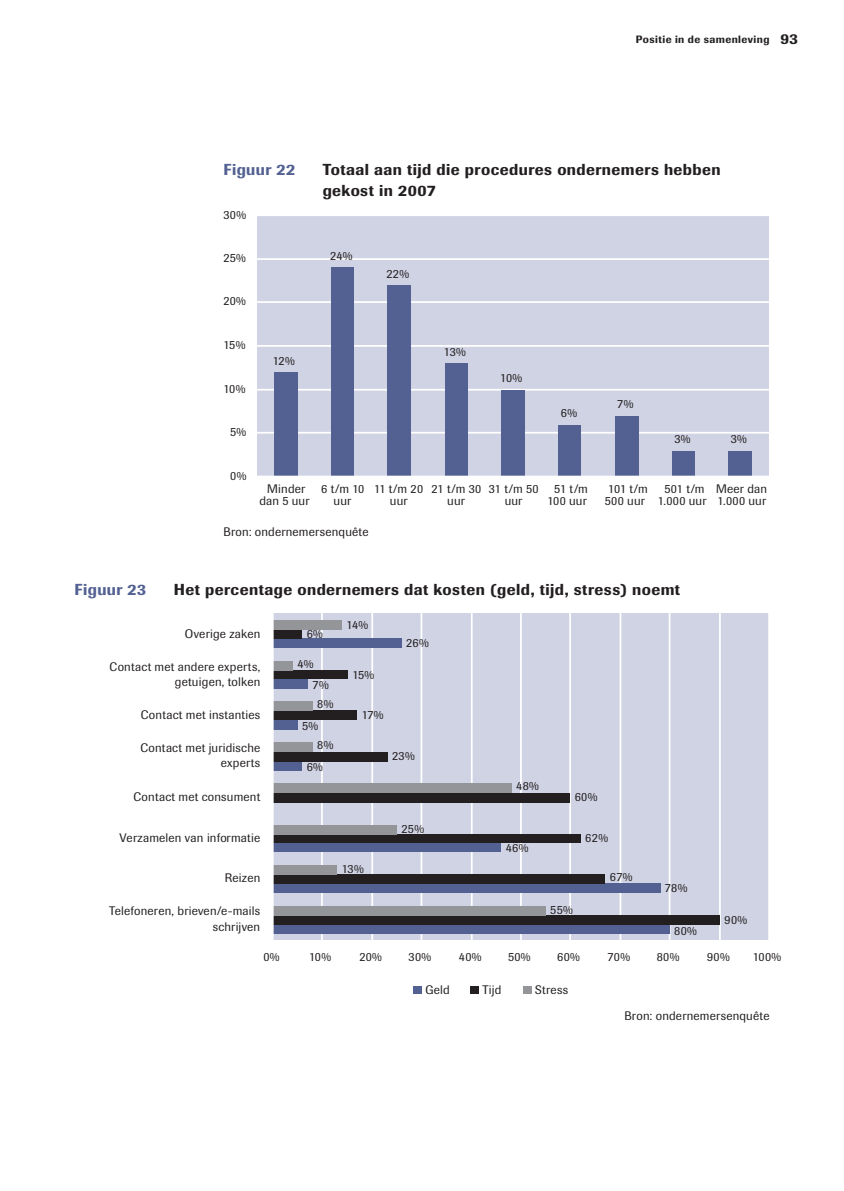
<style>
.page{position:relative;width:844px;height:1191px;background:#fff}
.page>*{position:absolute;margin:0;border:0;box-sizing:border-box;transform-origin:0 0}
.Caption_F{font:500 15.75px/21px "Imago";letter-spacing:.03em;color:#231f20}
.Caption_F-2{font:500 15.75px "Imago";letter-spacing:.025em;color:#536192}
.t1{font:12.25px/12.2px "Supersonic TBSK";letter-spacing:.015em;color:#231f20;text-align:center}
.Source_F{font:12.25px "Supersonic BSK";letter-spacing:.015em;color:#231f20}
.t2{font:500 10.5px "Imago";letter-spacing:.04em;color:#231f20}
.s1{font-size:14.88px}
</style>
<div class="page">
<div style="left:257px;top:215px;width:511px;height:261px;background:#d0d3e4"></div>
<hr style="left:257px;top:432px;width:511px;height:1px;background:#fff">
<hr style="left:257px;top:389px;width:511px;height:1px;background:#fff">
<hr style="left:257px;top:345px;width:511px;height:2px;background:#fff">
<hr style="left:257px;top:301px;width:511px;height:2px;background:#fff">
<hr style="left:257px;top:258px;width:511px;height:2px;background:#fff">
<hr style="left:257px;top:214px;width:511px;height:2px;background:#fff">
<div style="left:274px;top:372px;width:23px;height:104px;background:#536192"></div>
<div style="left:331px;top:267px;width:23px;height:209px;background:#536192"></div>
<div style="left:387px;top:285px;width:24px;height:191px;background:#536192"></div>
<div style="left:445px;top:363px;width:22px;height:113px;background:#536192"></div>
<div style="left:501px;top:390px;width:23px;height:86px;background:#536192"></div>
<div style="left:558px;top:424px;width:23px;height:52px;background:#536192"></div>
<div style="left:614px;top:416px;width:24px;height:60px;background:#536192"></div>
<div style="left:672px;top:450px;width:22px;height:26px;background:#536192"></div>
<div style="left:728px;top:450px;width:24px;height:26px;background:#536192"></div>
<div style="left:273px;top:613px;width:495px;height:327px;background:#d0d3e4"></div>
<hr style="left:321px;top:613px;width:2px;height:327px;background:#fff">
<hr style="left:371px;top:613px;width:2px;height:327px;background:#fff">
<hr style="left:420px;top:613px;width:2px;height:327px;background:#fff">
<hr style="left:471px;top:613px;width:1px;height:327px;background:#fff">
<hr style="left:520px;top:613px;width:1px;height:327px;background:#fff">
<hr style="left:569px;top:613px;width:2px;height:327px;background:#fff">
<hr style="left:619px;top:613px;width:2px;height:327px;background:#fff">
<hr style="left:668px;top:613px;width:2px;height:327px;background:#fff">
<hr style="left:718px;top:613px;width:2px;height:327px;background:#fff">
<div style="left:273px;top:924px;width:396px;height:10px;background:#536192"></div>
<div style="left:273px;top:883px;width:387px;height:9px;background:#536192"></div>
<div style="left:273px;top:842px;width:228px;height:9px;background:#536192"></div>
<div style="left:273px;top:761px;width:29px;height:9px;background:#536192"></div>
<div style="left:273px;top:720px;width:24px;height:9px;background:#536192"></div>
<div style="left:273px;top:679px;width:35px;height:9px;background:#536192"></div>
<div style="left:273px;top:639px;width:128px;height:9px;background:#536192"></div>
<div style="left:273px;top:915px;width:446px;height:9px;background:#231f20"></div>
<div style="left:273px;top:874px;width:332px;height:9px;background:#231f20"></div>
<div style="left:273px;top:834px;width:307px;height:8px;background:#231f20"></div>
<div style="left:273px;top:793px;width:297px;height:9px;background:#231f20"></div>
<div style="left:273px;top:752px;width:114px;height:9px;background:#231f20"></div>
<div style="left:273px;top:710px;width:84px;height:10px;background:#231f20"></div>
<div style="left:273px;top:670px;width:74px;height:9px;background:#231f20"></div>
<div style="left:273px;top:629px;width:29px;height:10px;background:#231f20"></div>
<div style="left:273px;top:906px;width:272px;height:9px;background:#939598"></div>
<div style="left:273px;top:865px;width:64px;height:9px;background:#939598"></div>
<div style="left:273px;top:825px;width:124px;height:9px;background:#939598"></div>
<div style="left:273px;top:783px;width:238px;height:10px;background:#939598"></div>
<div style="left:273px;top:742px;width:39px;height:10px;background:#939598"></div>
<div style="left:273px;top:701px;width:39px;height:9px;background:#939598"></div>
<div style="left:273px;top:661px;width:19px;height:9px;background:#939598"></div>
<div style="left:273px;top:620px;width:69px;height:9px;background:#939598"></div>
<div style="left:413px;top:986px;width:9px;height:7px;background:#536192"></div>
<div style="left:470px;top:986px;width:8px;height:7px;background:#231f20"></div>
<div style="left:523px;top:986px;width:8px;height:7px;background:#939598"></div>
<p class="t2" style="left:635px;top:33px;width:164px">Positie in de samenleving <span class="s1">93</span></p>
<p class="Caption_F-2" style="left:223px;top:160px;width:73px">Figuur 22</p>
<p class="Caption_F" style="left:322px;top:159px;width:399px">Totaal aan tijd die procedures ondernemers hebben gekost in 2007</p>
<p class="t1" style="left:223px;top:208px;width:24px">30%</p>
<p class="t1" style="left:223px;top:252px;width:24px">25%</p>
<p class="t1" style="left:223px;top:295px;width:24px">20%</p>
<p class="t1" style="left:223px;top:339px;width:23px">15%</p>
<p class="t1" style="left:223px;top:383px;width:24px">10%</p>
<p class="t1" style="left:230px;top:426px;width:18px">5%</p>
<p class="t1" style="left:230px;top:469px;width:18px">0%</p>
<p class="t1" style="left:273px;top:354px;width:23px">12%</p>
<p class="t1" style="left:330px;top:250px;width:24px">24%</p>
<p class="t1" style="left:386px;top:267px;width:24px">22%</p>
<p class="t1" style="left:444px;top:345px;width:23px">13%</p>
<p class="t1" style="left:500px;top:372px;width:24px">10%</p>
<p class="t1" style="left:560px;top:407px;width:18px">6%</p>
<p class="t1" style="left:617px;top:398px;width:18px">7%</p>
<p class="t1" style="left:674px;top:433px;width:18px">3%</p>
<p class="t1" style="left:730px;top:433px;width:18px">3%</p>
<p class="t1" style="left:259px;top:482px;width:52px">Minder dan 5 uur</p>
<p class="t1" style="left:321px;top:482px;width:45px">6 t/m 10 uur</p>
<p class="t1" style="left:374px;top:482px;width:50px">11 t/m 20 uur</p>
<p class="t1" style="left:431px;top:482px;width:51px">21 t/m 30 uur</p>
<p class="t1" style="left:489px;top:482px;width:51px">31 t/m 50 uur</p>
<p class="t1" style="left:547px;top:482px;width:42px">51 t/m<br>100 uur</p>
<p class="t1" style="left:604px;top:482px;width:44px;text-align:left">101 t/m<br>500 uur</p>
<p class="t1" style="left:657px;top:482px;width:50px">501 t/m<br>1.000 uur</p>
<p class="t1" style="left:716px;top:482px;width:52px;text-align:left">Meer dan<br>1.000 uur</p>
<p class="Source_F" style="left:223px;top:524px;width:147px">Bron: ondernemersenquête</p>
<p class="Caption_F-2" style="left:74px;top:580px;width:73px">Figuur 23</p>
<p class="Caption_F" style="left:174px;top:579px;width:508px">Het percentage ondernemers dat kosten (geld, tijd, stress) noemt</p>
<p class="t1" style="left:185px;top:627px;width:77px">Overige zaken</p>
<p class="t1" style="left:306px;top:627px;width:18px">6%</p>
<p class="t1" style="left:346px;top:618px;width:23px">14%</p>
<p class="t1" style="left:406px;top:637px;width:24px">26%</p>
<p class="t1" style="left:110px;top:659px;width:152px;line-height:15.4px;text-align:right">Contact met andere experts, getuigen, tolken</p>
<p class="t1" style="left:297px;top:657px;width:18px">4%</p>
<p class="t1" style="left:312px;top:678px;width:18px">7%</p>
<p class="t1" style="left:352px;top:668px;width:23px">15%</p>
<p class="t1" style="left:317px;top:697px;width:18px">8%</p>
<p class="t1" style="left:141px;top:708px;width:121px">Contact met instanties</p>
<p class="t1" style="left:361px;top:708px;width:23px">17%</p>
<p class="t1" style="left:302px;top:719px;width:18px">5%</p>
<p class="t1" style="left:140px;top:740px;width:121px;line-height:15.4px;text-align:right">Contact met juridische experts</p>
<p class="t1" style="left:317px;top:739px;width:18px">8%</p>
<p class="t1" style="left:306px;top:761px;width:18px">6%</p>
<p class="t1" style="left:392px;top:750px;width:24px">23%</p>
<p class="t1" style="left:516px;top:780px;width:24px">48%</p>
<p class="t1" style="left:133px;top:791px;width:128px">Contact met consument</p>
<p class="t1" style="left:574px;top:791px;width:24px">60%</p>
<p class="t1" style="left:120px;top:832px;width:142px">Verzamelen van informatie</p>
<p class="t1" style="left:401px;top:823px;width:24px">25%</p>
<p class="t1" style="left:505px;top:842px;width:24px">46%</p>
<p class="t1" style="left:585px;top:832px;width:24px">62%</p>
<p class="t1" style="left:225px;top:872px;width:37px">Reizen</p>
<p class="t1" style="left:342px;top:863px;width:23px">13%</p>
<p class="t1" style="left:609px;top:870px;width:24px">67%</p>
<p class="t1" style="left:664px;top:881px;width:24px">78%</p>
<p class="t1" style="left:109px;top:903px;width:152px;line-height:15.4px;text-align:right">Telefoneren, brieven/e-mails schrijven</p>
<p class="t1" style="left:550px;top:904px;width:24px">55%</p>
<p class="t1" style="left:674px;top:924px;width:24px">80%</p>
<p class="t1" style="left:724px;top:913px;width:24px">90%</p>
<p class="t1" style="left:263px;top:950px;width:18px">0%</p>
<p class="t1" style="left:309px;top:950px;width:24px">10%</p>
<p class="t1" style="left:359px;top:950px;width:24px">20%</p>
<p class="t1" style="left:408px;top:950px;width:24px">30%</p>
<p class="t1" style="left:459px;top:950px;width:24px">40%</p>
<p class="t1" style="left:508px;top:950px;width:24px">50%</p>
<p class="t1" style="left:557px;top:950px;width:24px">60%</p>
<p class="t1" style="left:607px;top:950px;width:24px">70%</p>
<p class="t1" style="left:656px;top:950px;width:24px">80%</p>
<p class="t1" style="left:706px;top:950px;width:24px">90%</p>
<p class="t1" style="left:752px;top:950px;width:30px">100%</p>
<p class="t1" style="left:425px;top:983px;width:26px">Geld</p>
<p class="t1" style="left:482px;top:983px;width:21px">Tijd</p>
<p class="t1" style="left:535px;top:983px;width:35px">Stress</p>
<p class="Source_F" style="left:624px;top:1008px;width:147px">Bron: ondernemersenquête</p>
</div>
